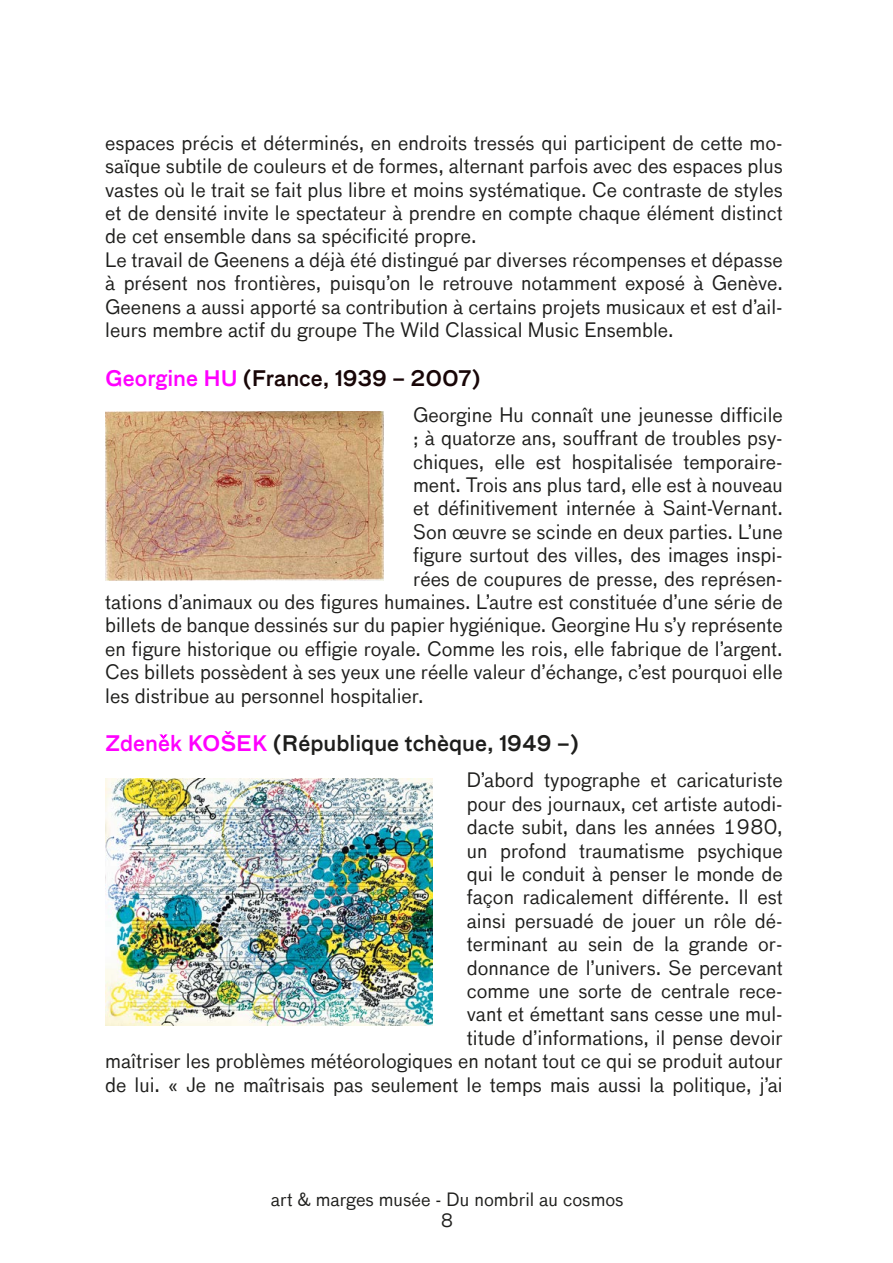
<style>
.page{position:relative;width:893px;height:1263px;background:#fff}
.page>*{position:absolute;margin:0;border:0;box-sizing:border-box;transform-origin:0 0}
.t1{font:500 21px "Bau LF";color:#1e1e1c}
.t2{font:500 21px "Bau LF";color:#180607}
.t3{font:19.5px/23.4px "Bau TF";color:#1e1e1c}
.t4{font:18px/21.6px "Bau LF";color:#1e1e1c;text-align:center}
.s1{color:#f0f}
</style>
<div class="page">
<svg style="left:159px;top:734px;width:9px;height:5px"></svg>
<img style="left:105px;top:778px;width:328px;height:247px">
<img style="left:105px;top:411px;width:278px;height:169px">
<p class="t3" style="left:105px;top:131px;width:679px">espaces précis et déterminés, en endroits tressés qui participent de cette mo&shy;saïque subtile de couleurs et de formes, alternant parfois avec des espaces plus vastes où le trait se fait plus libre et moins systématique. Ce contraste de styles et de densité invite le spectateur à prendre en compte chaque élément distinct de cet ensemble dans sa spécificité propre.<br>Le travail de Geenens a déjà été distingué par diverses récompenses et dépasse à présent nos frontières, puisqu’on le retrouve notamment exposé à Genève.<br>Geenens a aussi apporté sa contribution à certains projets musicaux et est d’ail&shy;leurs membre actif du groupe The Wild Classical Music Ensemble.</p>
<p class="t2" style="left:105px;top:365px;width:377px"><span class="s1">Georgine HU</span> (France, 1939 – 2007)</p>
<p class="t3" style="left:413px;top:403px;width:371px">Georgine Hu connaît une jeunesse difficile</p>
<p class="t3" style="left:413px;top:427px;width:371px">; à quatorze ans, souffrant de troubles psy-</p>
<p class="t3" style="left:413px;top:450px;width:371px">chiques, elle est hospitalisée temporaire-</p>
<p class="t3" style="left:413px;top:474px;width:371px">ment. Trois ans plus tard, elle est à nouveau</p>
<p class="t3" style="left:413px;top:497px;width:371px">et définitivement internée à Saint-Vernant.</p>
<p class="t3" style="left:413px;top:520px;width:371px">Son œuvre se scinde en deux parties. L’une</p>
<p class="t3" style="left:413px;top:544px;width:371px">figure surtout des villes, des images inspi-</p>
<p class="t3" style="left:413px;top:567px;width:371px">rées de coupures de presse, des représen-</p>
<p class="t3" style="left:105px;top:591px;width:679px">tations d’animaux ou des figures humaines. L’autre est constituée d’une série de</p>
<p class="t3" style="left:105px;top:614px;width:679px">billets de banque dessinés sur du papier hygiénique. Georgine Hu s’y représente</p>
<p class="t3" style="left:105px;top:637px;width:679px">en figure historique ou effigie royale. Comme les rois, elle fabrique de l’argent.</p>
<p class="t3" style="left:105px;top:661px;width:679px">Ces billets possèdent à ses yeux une réelle valeur d’échange, c’est pourquoi elle</p>
<p class="t3" style="left:105px;top:684px;width:320px">les distribue au personnel hospitalier.</p>
<p class="t1" style="left:105px;top:731px;width:475px"><span class="s1">Zdenek KOŠEK</span> (République tchèque, 1949 –)</p>
<p class="t3" style="left:105px;top:769px;width:679px;text-align:right">D’abord typographe et caricaturiste<br>pour des journaux, cet artiste autodi-<br>dacte subit, dans les années 1980,<br>un profond traumatisme psychique<br>qui le conduit à penser le monde de<br>façon radicalement différente. Il est<br>ainsi persuadé de jouer un rôle dé-<br>terminant au sein de la grande or-<br>donnance de l’univers. Se percevant<br>comme une sorte de centrale rece-<br>vant et émettant sans cesse une mul-<br>titude d’informations, il pense devoir<br>maîtriser les problèmes météorologiques en notant tout ce qui se produit autour de lui. « Je ne maîtrisais pas seulement le temps mais aussi la politique, j’ai</p>
<p class="t4" style="left:271px;top:1188px;width:354px">art &amp; marges musée - Du nombril au cosmos<br>8</p>
</div>
